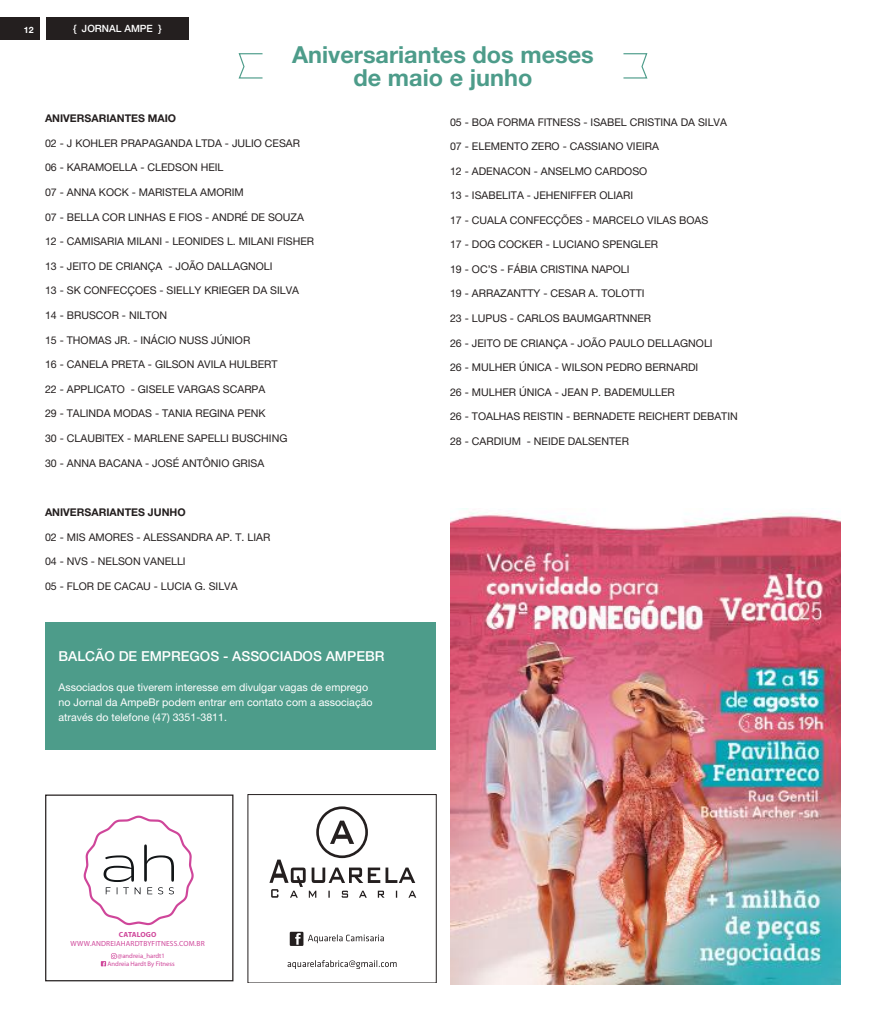
<style>
.page{position:relative;width:886px;height:1028px;background:#fff}
.page>*{position:absolute;margin:0;border:0;box-sizing:border-box;transform-origin:0 0}
.t1{font:700 23.5px/22.9px "Helvetica Neue LT Pro";color:#4d9c8a;text-align:center}
.t2{font:500 13.75px "Helvetica Neue LT Pro";color:#fff}
.t3{font:10.62px "Helvetica Neue LT Pro";color:#241f1f}
.t4{font:10.62px/15px "Helvetica Neue LT Pro";color:#fff}
.t5{font:700 10.62px "Helvetica Neue LT Pro";color:#241f1f}
.t6{font:500 10px "Helvetica Neue LT Pro";color:#fff}
.t7{font:700 8.75px "Helvetica Neue LT Pro";color:#fff}
.t8{font:7.38px "Myriad Pro";letter-spacing:.02em;color:#cf469a}
.t9{font:700 7.38px "Myriad Pro";letter-spacing:.02em;color:#cf469a}
.t10{font:6.62px/8px "Myriad Pro";color:#cf469a;text-align:center}
</style>
<div class="page">
<div style="left:46px;top:18px;width:143px;height:22px;background:#241f1f"></div>
<div style="left:0;top:18px;width:40px;height:22px;background:#241f1f"></div>
<img style="left:450px;top:512px;width:390px;height:472px">
<svg style="left:238px;top:53px;width:25px;height:26px"></svg>
<svg style="left:623px;top:53px;width:25px;height:26px"></svg>
<div style="left:45px;top:622px;width:391px;height:127px;background:#4d9c8a"></div>
<svg style="left:84px;top:815px;width:110px;height:110px"></svg>
<svg style="left:101px;top:953px;width:16px;height:13px"></svg>
<div style="left:45px;top:794px;width:188px;height:187px;border:1px solid #241f1f"></div>
<svg style="left:288px;top:960px;width:109px;height:9px"></svg>
<svg style="left:290px;top:931px;width:94px;height:15px"></svg>
<svg style="left:269px;top:806px;width:147px;height:91px"></svg>
<p class="t7" style="left:24px;top:24px;width:11px">12</p>
<p class="t6" style="left:73px;top:23px;width:89px">{ JORNAL AMPE }</p>
<h1 class="t1" style="left:292px;top:42px;width:303px">Aniversariantes dos meses de maio e junho</h1>
<p class="t5" style="left:45px;top:112px;width:133px">ANIVERSARIANTES MAIO</p>
<p class="t3" style="left:45px;top:136px;width:257px">02 - J KOHLER PRAPAGANDA LTDA - JULIO CESAR</p>
<p class="t3" style="left:45px;top:161px;width:180px">06 - KARAMOELLA - CLEDSON HEIL</p>
<p class="t3" style="left:45px;top:186px;width:200px">07 - ANNA KOCK - MARISTELA AMORIM</p>
<p class="t3" style="left:45px;top:210px;width:260px">07 - BELLA COR LINHAS E FIOS - ANDRÉ DE SOUZA</p>
<p class="t3" style="left:45px;top:235px;width:271px">12 - CAMISARIA MILANI - LEONIDES L. MILANI FISHER</p>
<p class="t3" style="left:45px;top:260px;width:229px">13 - JEITO DE CRIANÇA - JOÃO DALLAGNOLI</p>
<p class="t3" style="left:45px;top:284px;width:256px">13 - SK CONFECÇOES - SIELLY KRIEGER DA SILVA</p>
<p class="t3" style="left:45px;top:309px;width:124px">14 - BRUSCOR - NILTON</p>
<p class="t3" style="left:45px;top:333px;width:207px">15 - THOMAS JR. - INÁCIO NUSS JÚNIOR</p>
<p class="t3" style="left:45px;top:358px;width:234px">16 - CANELA PRETA - GILSON AVILA HULBERT</p>
<p class="t3" style="left:45px;top:383px;width:222px">22 - APPLICATO - GISELE VARGAS SCARPA</p>
<p class="t3" style="left:45px;top:407px;width:222px">29 - TALINDA MODAS - TANIA REGINA PENK</p>
<p class="t3" style="left:45px;top:432px;width:244px">30 - CLAUBITEX - MARLENE SAPELLI BUSCHING</p>
<p class="t3" style="left:45px;top:456px;width:221px">30 - ANNA BACANA - JOSÉ ANTÔNIO GRISA</p>
<p class="t5" style="left:45px;top:505px;width:142px">ANIVERSARIANTES JUNHO</p>
<p class="t3" style="left:45px;top:530px;width:227px">02 - MIS AMORES - ALESSANDRA AP. T. LIAR</p>
<p class="t3" style="left:45px;top:555px;width:142px">04 - NVS - NELSON VANELLI</p>
<p class="t3" style="left:45px;top:579px;width:194px">05 - FLOR DE CACAU - LUCIA G. SILVA</p>
<p class="t2" style="left:59px;top:647px;width:327px">BALCÃO DE EMPREGOS - ASSOCIADOS AMPEBR</p>
<p class="t4" style="left:59px;top:679px;width:315px">Associados que tiverem interesse em divulgar vagas de emprego no Jornal da AmpeBr podem entrar em contato com a associação através do telefone (47) 3351-3811.</p>
<p class="t3" style="left:450px;top:116px;width:278px">05 - BOA FORMA FITNESS - ISABEL CRISTINA DA SILVA</p>
<p class="t3" style="left:450px;top:140px;width:210px">07 - ELEMENTO ZERO - CASSIANO VIEIRA</p>
<p class="t3" style="left:450px;top:165px;width:199px">12 - ADENACON - ANSELMO CARDOSO</p>
<p class="t3" style="left:450px;top:189px;width:184px">13 - ISABELITA - JEHENIFFER OLIARI</p>
<p class="t3" style="left:450px;top:214px;width:260px">17 - CUALA CONFECÇÕES - MARCELO VILAS BOAS</p>
<p class="t3" style="left:450px;top:238px;width:210px">17 - DOG COCKER - LUCIANO SPENGLER</p>
<p class="t3" style="left:450px;top:263px;width:181px">19 - OC’S - FÁBIA CRISTINA NAPOLI</p>
<p class="t3" style="left:450px;top:287px;width:196px">19 - ARRAZANTTY - CESAR A. TOLOTTI</p>
<p class="t3" style="left:450px;top:312px;width:203px">23 - LUPUS - CARLOS BAUMGARTNNER</p>
<p class="t3" style="left:450px;top:336px;width:264px">26 - JEITO DE CRIANÇA - JOÃO PAULO DELLAGNOLI</p>
<p class="t3" style="left:450px;top:361px;width:250px">26 - MULHER ÚNICA - WILSON PEDRO BERNARDI</p>
<p class="t3" style="left:450px;top:385px;width:226px">26 - MULHER ÚNICA - JEAN P. BADEMULLER</p>
<p class="t3" style="left:450px;top:410px;width:289px">26 - TOALHAS REISTIN - BERNADETE REICHERT DEBATIN</p>
<p class="t3" style="left:450px;top:434px;width:180px">28 - CARDIUM - NEIDE DALSENTER</p>
<p class="t9" style="left:119px;top:930px;width:39px">CATALOGO</p>
<p class="t8" style="left:71px;top:939px;width:136px">WWW.ANDREIAHARDTBYFITNESS.COM.BR</p>
<p class="t10" style="left:108px;top:951px;width:69px">@andreia_hardt1<br>Andreia Hardt By Fitness</p>
</div>
